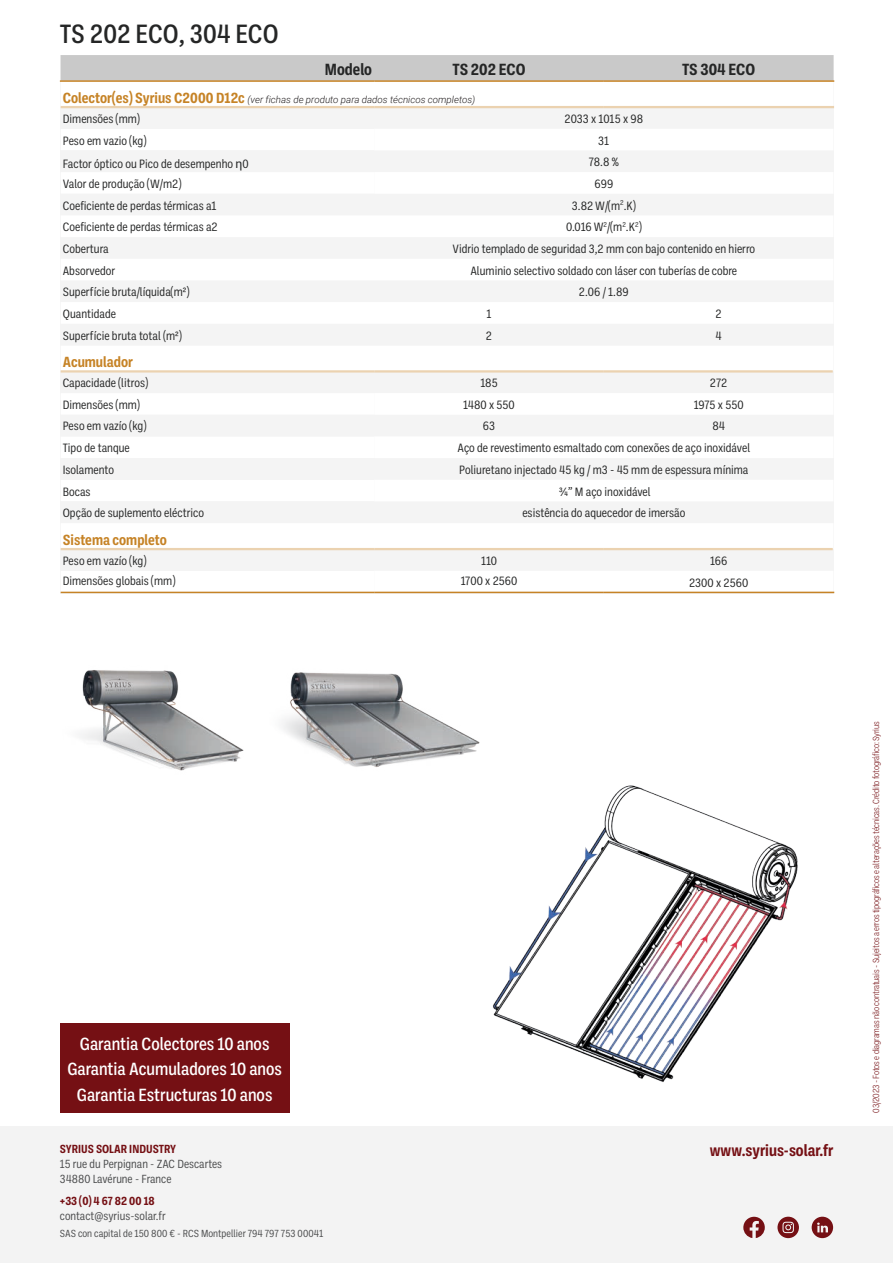
<style>
.page{position:relative;width:893px;height:1263px;background:#fff}
.page>*{position:absolute;margin:0;border:0;box-sizing:border-box;transform-origin:0 0}
.t1{font:500 27px "Ballinger Condensed";color:#252626}
.t2{font:500 18px/25.5px "Ballinger Condensed";color:#fff;text-align:center}
.t3{font:700 16.5px "Ballinger Condensed";color:#252626}
.t4{font:700 16.5px "Ballinger Condensed";color:#751014}
.t5{font:700 15px "Ballinger Condensed";color:#c68326}
.t6{font:12.3px "Ballinger Condensed";color:#252626}
.t7{font:12px/15px "Ballinger Condensed";color:#4b4c4d}
.t8{font:700 12px "Ballinger Condensed";color:#751014}
.t9{font:10.5px "Ballinger Condensed";color:#4b4c4d}
.t10{font:italic 300 9.75px "Roboto";color:#231f20}
.t11{font:300 9px "Ballinger Condensed";letter-spacing:-.02em;color:#751014}
.s1{font-family:"Ballinger Condensed";font-weight:700;font-style:normal;font-size:15px;color:#c68326}
.s2{font-family:"Roboto"}
</style>
<div class="page">
<div style="left:0;top:1127px;width:893px;height:136px;background:#f3f3f3"></div>
<svg style="left:743px;top:1217px;width:22px;height:21px"></svg>
<svg style="left:777px;top:1217px;width:22px;height:21px"></svg>
<svg style="left:812px;top:1217px;width:21px;height:21px"></svg>
<img style="left:493px;top:785px;width:305px;height:297px">
<div style="left:61px;top:55px;width:772px;height:25px;background:#c9c9c9"></div>
<div style="left:61px;top:108px;width:772px;height:21px;background:#f4f4f4"></div>
<svg style="left:61px;top:151px;width:772px;height:441px"></svg>
<hr style="left:604px;top:370px;width:229px;height:3px;background:#ebd2b0">
<hr style="left:61px;top:106px;width:313px;height:2px;background:#ebd2b0">
<hr style="left:374px;top:548px;width:230px;height:2px;background:#ebd2b0">
<hr style="left:604px;top:548px;width:229px;height:2px;background:#ebd2b0">
<hr style="left:374px;top:592px;width:230px;height:1px;background:#c68326">
<hr style="left:604px;top:592px;width:230px;height:1px;background:#c68326">
<hr style="left:61px;top:370px;width:313px;height:3px;background:#ebd2b0">
<hr style="left:374px;top:106px;width:230px;height:2px;background:#ebd2b0">
<hr style="left:604px;top:106px;width:230px;height:2px;background:#ebd2b0">
<hr style="left:61px;top:548px;width:313px;height:2px;background:#ebd2b0">
<hr style="left:61px;top:592px;width:313px;height:1px;background:#c68326">
<hr style="left:374px;top:370px;width:230px;height:3px;background:#ebd2b0">
<hr style="left:60px;top:80px;width:314px;height:2px;background:#c98629">
<hr style="left:374px;top:80px;width:230px;height:2px;background:#c98629">
<hr style="left:604px;top:80px;width:230px;height:2px;background:#c98629">
<img style="left:282px;top:672px;width:198px;height:95px">
<img style="left:80px;top:670px;width:164px;height:101px">
<div style="left:60px;top:1023px;width:229px;height:90px;background:#751014"></div>
<h1 class="t1" style="left:60px;top:23px;width:220px">TS 202 ECO, 304 ECO</h1>
<h3 class="t3" style="left:325px;top:60px;width:49px">Modelo</h3>
<h3 class="t3" style="left:453px;top:60px;width:75px">TS 202 ECO</h3>
<h3 class="t3" style="left:682px;top:60px;width:75px">TS 304 ECO</h3>
<p class="t10" style="left:63px;top:95px;width:414px"><span class="s1">Colector(es) Syrius C2000 D12c</span> (ver fichas de produto para dados técnicos completos)</p>
<p class="t6" style="left:63px;top:113px;width:78px">Dimensões (mm)</p>
<p class="t6" style="left:564px;top:113px;width:80px">2033 x 1015 x 98</p>
<p class="t6" style="left:63px;top:134px;width:85px">Peso em vazio (kg)</p>
<p class="t6" style="left:598px;top:134px;width:13px">31</p>
<p class="t6" style="left:63px;top:158px;width:187px">Factor óptico ou Pico de desempenho <span class="s2">η</span>0</p>
<p class="t6" style="left:589px;top:156px;width:32px">78.8 %</p>
<p class="t6" style="left:63px;top:178px;width:120px">Valor de produção (W/m2)</p>
<p class="t6" style="left:594px;top:178px;width:20px">699</p>
<p class="t6" style="left:63px;top:199px;width:155px">Coeficiente de perdas térmicas a1</p>
<p class="t6" style="left:572px;top:199px;width:65px">3.82 W/(m<sup>2</sup>.K)</p>
<p class="t6" style="left:63px;top:221px;width:156px">Coeficiente de perdas térmicas a2</p>
<p class="t6" style="left:566px;top:221px;width:77px">0.016 W<sup>2</sup>/(m<sup>2</sup>.K<sup>2</sup>)</p>
<p class="t6" style="left:63px;top:243px;width:47px">Cobertura</p>
<p class="t6" style="left:453px;top:243px;width:304px">Vidrio templado de seguridad 3,2 mm con bajo contenido en hierro</p>
<p class="t6" style="left:63px;top:264px;width:54px">Absorvedor</p>
<p class="t6" style="left:470px;top:264px;width:268px">Aluminio selectivo soldado con láser con tuberías de cobre</p>
<p class="t6" style="left:63px;top:286px;width:128px">Superfície bruta/líquida(m2)</p>
<p class="t6" style="left:579px;top:286px;width:51px">2.06 / 1.89</p>
<p class="t6" style="left:63px;top:308px;width:55px">Quantidade</p>
<p class="t6" style="left:486px;top:308px;width:7px">1</p>
<p class="t6" style="left:716px;top:308px;width:8px">2</p>
<p class="t6" style="left:63px;top:329px;width:120px">Superfície bruta total (m2)</p>
<p class="t6" style="left:486px;top:329px;width:8px">2</p>
<p class="t6" style="left:715px;top:329px;width:8px">4</p>
<p class="t5" style="left:63px;top:354px;width:72px">Acumulador</p>
<p class="t6" style="left:63px;top:377px;width:87px">Capacidade (litros)</p>
<p class="t6" style="left:480px;top:377px;width:19px">185</p>
<p class="t6" style="left:710px;top:377px;width:19px">272</p>
<p class="t6" style="left:63px;top:399px;width:78px">Dimensões (mm)</p>
<p class="t6" style="left:463px;top:399px;width:53px">1480 x 550</p>
<p class="t6" style="left:694px;top:399px;width:52px">1975 x 550</p>
<p class="t6" style="left:63px;top:420px;width:85px">Peso em vazío (kg)</p>
<p class="t6" style="left:483px;top:420px;width:14px">63</p>
<p class="t6" style="left:712px;top:420px;width:14px">84</p>
<p class="t6" style="left:63px;top:442px;width:68px">Tipo de tanque</p>
<p class="t6" style="left:457px;top:442px;width:294px">Aço de revestimento esmaltado com conexões de aço inoxidável</p>
<p class="t6" style="left:63px;top:464px;width:53px">Isolamento</p>
<p class="t6" style="left:459px;top:464px;width:291px">Poliuretano injectado 45 kg / m3 - 45 mm de espessura mínima</p>
<p class="t6" style="left:63px;top:485px;width:29px">Bocas</p>
<p class="t6" style="left:559px;top:485px;width:93px">¾” M aço inoxidável</p>
<p class="t6" style="left:63px;top:507px;width:143px">Opção de suplemento eléctrico</p>
<p class="t6" style="left:522px;top:507px;width:164px">esistência do aquecedor de imersão</p>
<p class="t5" style="left:63px;top:532px;width:106px">Sistema completo</p>
<p class="t6" style="left:63px;top:555px;width:85px">Peso em vazío (kg)</p>
<p class="t6" style="left:481px;top:555px;width:18px">110</p>
<p class="t6" style="left:710px;top:555px;width:19px">166</p>
<p class="t6" style="left:63px;top:575px;width:114px">Dimensões globais (mm)</p>
<p class="t6" style="left:461px;top:574px;width:58px">1700 x 2560</p>
<p class="t6" style="left:689px;top:576px;width:61px">2300 x 2560</p>
<h2 class="t2" style="left:67px;top:1032px;width:216px">Garantia Colectores 10 anos<br>Garantia Acumuladores 10 anos<br>Garantia Estructuras 10 anos</h2>
<p class="t8" style="left:60px;top:1143px;width:118px">SYRIUS SOLAR INDUSTRY</p>
<p class="t7" style="left:60px;top:1157px;width:164px">15 rue du Perpignan - ZAC Descartes<br>34880 Lavérune - France</p>
<p class="t8" style="left:60px;top:1194px;width:96px">+33 (0) 4 67 82 00 18</p>
<p class="t7" style="left:60px;top:1209px;width:107px">contact@syrius-solar.fr</p>
<p class="t9" style="left:60px;top:1228px;width:265px">SAS con capital de 150 800 € - RCS Montpellier 794 797 753 00041</p>
<h3 class="t4" style="left:710px;top:1142px;width:125px">www.syrius-solar.fr</h3>
<p class="t11" style="left:872px;top:1113px;width:393px;rotate:-90deg">03/2023 - Fotos e diagramas não contratuais - Sujeitos a erros tipográficos e alterações técnicas. Crédito fotográfico: Syrius</p>
</div>
